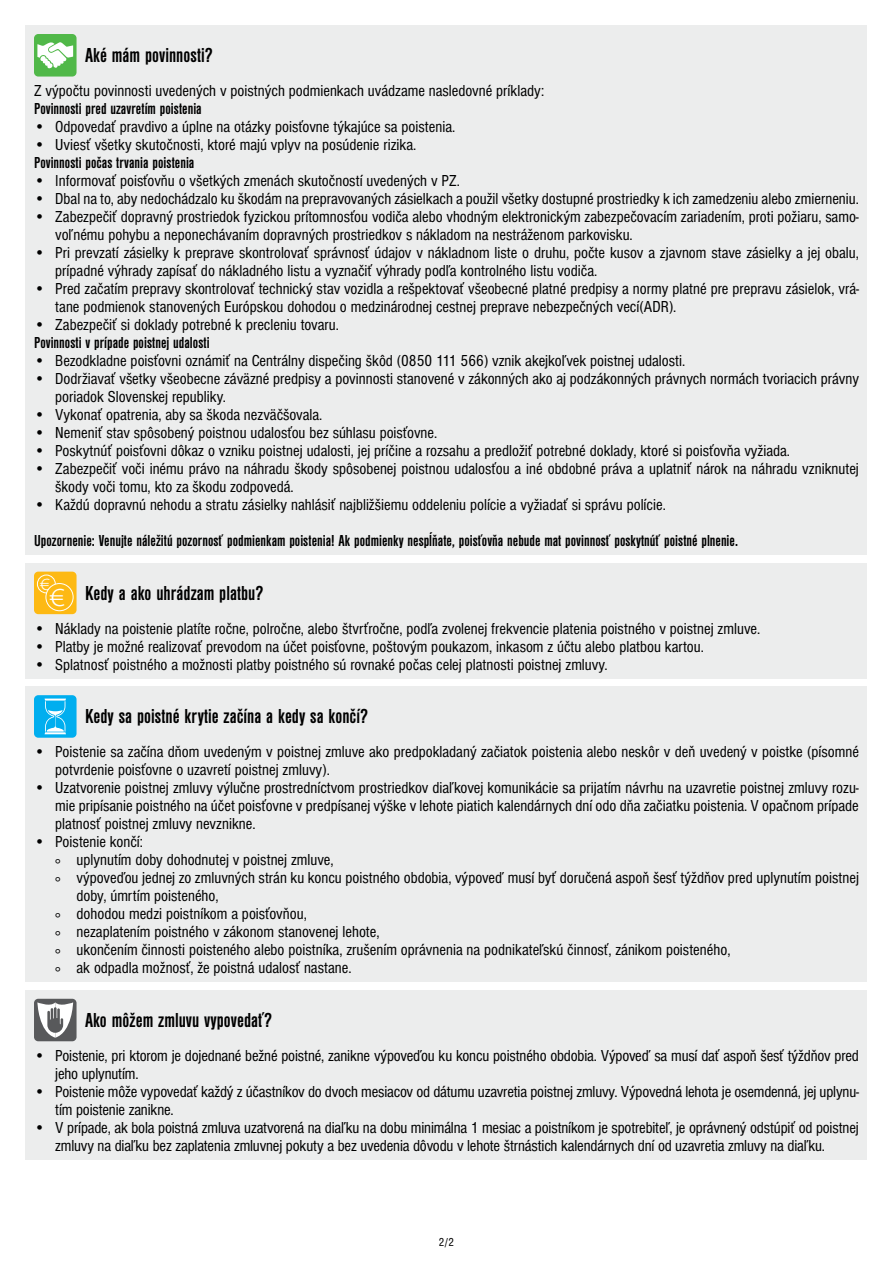
<style>
.page{position:relative;width:893px;height:1263px;background:#fff}
.page>*{position:absolute;margin:0;border:0;box-sizing:border-box;transform-origin:0 0}
.t1{font:300 33.9px "Myriad Pro";color:#fff}
.t2{font:300 22.2px "Myriad Pro";color:#fff}
.t3{font:700 condensed 21px "Nimbus Sans DOT";color:#000}
.t4{font:condensed 16.5px/18px "Nimbus Sans DOT";color:#000}
.t5{font:700 condensed 16.5px "Nimbus Sans DOT";color:#000}
.t6{font:condensed 12px "Nimbus Sans DOT";color:#000}
</style>
<div class="page">
<div style="left:26px;top:26px;width:841px;height:529px;background:#eceded"></div>
<div style="left:26px;top:563px;width:841px;height:115px;background:#eceded"></div>
<div style="left:26px;top:687px;width:841px;height:295px;background:#eceded"></div>
<div style="left:26px;top:990px;width:841px;height:169px;background:#eceded"></div>
<div style="left:34px;top:34px;width:43px;height:43px;background:#50b848;border-radius:4px"></div>
<svg style="left:37px;top:42px;width:36px;height:26px"></svg>
<div style="left:34px;top:572px;width:43px;height:42px;background:#fdb913;border-radius:4px"></div>
<div style="left:37px;top:575px;width:19px;height:18px;border:1px solid #fff;border-radius:50%"></div>
<div style="left:46px;top:583px;width:27px;height:28px;background:#fdb913;border-radius:50%"></div>
<div style="left:46px;top:583px;width:27px;height:28px;border:1px solid #fff;border-radius:50%"></div>
<div style="left:34px;top:695px;width:43px;height:43px;background:#00aeef;border-radius:4px"></div>
<svg style="left:45px;top:699px;width:21px;height:35px"></svg>
<div style="left:34px;top:999px;width:43px;height:42px;background:#58595b;border-radius:4px"></div>
<svg style="left:37px;top:1002px;width:36px;height:36px"></svg>
<p class="t3" style="left:85px;top:44px;width:129px">Aké mám povinnosti?</p>
<p class="t4" style="left:34px;top:82px;width:512px">Z výpočtu povinnosti uvedených v poistných podmienkach uvádzame nasledovné príklady:</p>
<p class="t5" style="left:34px;top:100px;width:169px">Povinnosti pred uzavretím poistenia</p>
<p class="t4" style="left:34px;top:118px;width:423px">• Odpovedať pravdivo a úplne na otázky poisťovne týkajúce sa poistenia.</p>
<p class="t4" style="left:34px;top:136px;width:384px">• Uviesť všetky skutočnosti, ktoré majú vplyv na posúdenie rizika.</p>
<p class="t5" style="left:34px;top:154px;width:162px">Povinnosti počas trvania poistenia</p>
<p class="t4" style="left:34px;top:172px;width:427px">• Informovať poisťovňu o všetkých zmenách skutočností uvedených v PZ.</p>
<p class="t4" style="left:34px;top:190px;width:826px">• Dbal na to, aby nedochádzalo ku škodám na prepravovaných zásielkach a použil všetky dostupné prostriedky k ich zamedzeniu alebo zmierneniu.</p>
<p class="t4" style="left:55px;top:208px;width:805px;text-indent:-21px">• Zabezpečiť dopravný prostriedok fyzickou prítomnosťou vodiča alebo vhodným elektronickým zabezpečovacím zariadením, proti požiaru, samo&shy;voľnému pohybu a neponechávaním dopravných prostriedkov s nákladom na nestráženom parkovisku.</p>
<p class="t4" style="left:55px;top:244px;width:805px;text-indent:-21px">• Pri prevzatí zásielky k preprave skontrolovať správnosť údajov v nákladnom liste o druhu, počte kusov a zjavnom stave zásielky a jej obalu, prípadné výhrady zapísať do nákladného listu a vyznačiť výhrady podľa kontrolného listu vodiča.</p>
<p class="t4" style="left:55px;top:280px;width:805px;text-indent:-21px">• Pred začatím prepravy skontrolovať technický stav vozidla a rešpektovať všeobecné platné predpisy a normy platné pre prepravu zásielok, vrá&shy;tane podmienok stanovených Európskou dohodou o medzinárodnej cestnej preprave nebezpečných vecí(ADR).</p>
<p class="t4" style="left:34px;top:316px;width:307px">• Zabezpečiť si doklady potrebné k precleniu tovaru.</p>
<p class="t5" style="left:34px;top:334px;width:177px">Povinnosti v prípade poistnej udalosti</p>
<p class="t4" style="left:34px;top:352px;width:653px">• Bezodkladne poisťovni oznámiť na Centrálny dispečing škôd (0850 111 566) vznik akejkoľvek poistnej udalosti.</p>
<p class="t4" style="left:55px;top:370px;width:805px;text-indent:-21px">• Dodržiavať všetky všeobecne záväzné predpisy a povinnosti stanovené v zákonných ako aj podzákonných právnych normách tvoriacich právny poriadok Slovenskej republiky.</p>
<p class="t4" style="left:34px;top:406px;width:290px">• Vykonať opatrenia, aby sa škoda nezväčšovala.</p>
<p class="t4" style="left:34px;top:424px;width:405px">• Nemeniť stav spôsobený poistnou udalosťou bez súhlasu poisťovne.</p>
<p class="t4" style="left:34px;top:442px;width:758px">• Poskytnúť poisťovni dôkaz o vzniku poistnej udalosti, jej príčine a rozsahu a predložiť potrebné doklady, ktoré si poisťovňa vyžiada.</p>
<p class="t4" style="left:55px;top:460px;width:805px;text-indent:-21px">• Zabezpečiť voči inému právo na náhradu škody spôsobenej poistnou udalosťou a iné obdobné práva a uplatniť nárok na náhradu vzniknutej škody voči tomu, kto za škodu zodpovedá.</p>
<p class="t4" style="left:34px;top:496px;width:633px">• Každú dopravnú nehodu a stratu zásielky nahlásiť najbližšiemu oddeleniu polície a vyžiadať si správu polície.</p>
<p class="t5" style="left:34px;top:532px;width:705px">Upozornenie: Venujte náležitú pozornosť podmienkam poistenia! Ak podmienky nespĺňate, poisťovňa nebude mat povinnosť poskytnúť poistné plnenie.</p>
<h2 class="t2" style="left:39px;top:569px;width:13px">€</h2>
<h1 class="t1" style="left:49px;top:574px;width:19px">€</h1>
<p class="t3" style="left:85px;top:582px;width:180px">Kedy a ako uhrádzam platbu?</p>
<p class="t4" style="left:34px;top:620px;width:728px">• Náklady na poistenie platíte ročne, polročne, alebo štvrťročne, podľa zvolenej frekvencie platenia poistného v poistnej zmluve.</p>
<p class="t4" style="left:34px;top:638px;width:671px">• Platby je možné realizovať prevodom na účet poisťovne, poštovým poukazom, inkasom z účtu alebo platbou kartou.</p>
<p class="t4" style="left:34px;top:656px;width:575px">• Splatnosť poistného a možnosti platby poistného sú rovnaké počas celej platnosti poistnej zmluvy.</p>
<p class="t3" style="left:85px;top:705px;width:284px">Kedy sa poistné krytie začína a kedy sa končí?</p>
<p class="t4" style="left:55px;top:743px;width:805px;text-indent:-21px">• Poistenie sa začína dňom uvedeným v poistnej zmluve ako predpokladaný začiatok poistenia alebo neskôr v deň uvedený v poistke (písomné potvrdenie poisťovne o uzavretí poistnej zmluvy).</p>
<p class="t4" style="left:55px;top:779px;width:805px;text-align:justify;text-indent:-21px">• Uzatvorenie poistnej zmluvy výlučne prostredníctvom prostriedkov diaľkovej komunikácie sa prijatím návrhu na uzavretie poistnej zmluvy rozu&shy;mie pripísanie poistného na účet poisťovne v predpísanej výške v lehote piatich kalendárnych dní odo dňa začiatku poistenia. V opačnom prípade platnosť poistnej zmluvy nevznikne.</p>
<p class="t4" style="left:34px;top:833px;width:111px">• Poistenie končí:</p>
<p class="t4" style="left:55px;top:851px;width:280px">° uplynutím doby dohodnutej v poistnej zmluve,</p>
<p class="t4" style="left:55px;top:869px;width:805px">° výpoveďou jednej zo zmluvných strán ku koncu poistného obdobia, výpoveď musí byť doručená aspoň šesť týždňov pred uplynutím poistnej</p>
<p class="t4" style="left:77px;top:887px;width:144px">doby, úmrtím poisteného,</p>
<p class="t4" style="left:55px;top:905px;width:253px">° dohodou medzi poistníkom a poisťovňou,</p>
<p class="t4" style="left:55px;top:923px;width:326px">° nezaplatením poistného v zákonom stanovenej lehote,</p>
<p class="t4" style="left:55px;top:941px;width:677px">° ukončením činnosti poisteného alebo poistníka, zrušením oprávnenia na podnikateľskú činnosť, zánikom poisteného,</p>
<p class="t4" style="left:55px;top:959px;width:298px">° ak odpadla možnosť, že poistná udalosť nastane.</p>
<p class="t3" style="left:85px;top:1009px;width:189px">Ako môžem zmluvu vypovedať?</p>
<p class="t4" style="left:55px;top:1047px;width:805px;text-indent:-21px">• Poistenie, pri ktorom je dojednané bežné poistné, zanikne výpoveďou ku koncu poistného obdobia. Výpoveď sa musí dať aspoň šesť týždňov pred jeho uplynutím.</p>
<p class="t4" style="left:55px;top:1083px;width:805px;text-indent:-21px">• Poistenie môže vypovedať každý z účastníkov do dvoch mesiacov od dátumu uzavretia poistnej zmluvy. Výpovedná lehota je osemdenná, jej uplynu&shy;tím poistenie zanikne.</p>
<p class="t4" style="left:55px;top:1119px;width:805px;text-indent:-21px">• V prípade, ak bola poistná zmluva uzatvorená na diaľku na dobu minimálna 1 mesiac a poistníkom je spotrebiteľ, je oprávnený odstúpiť od poistnej zmluvy na diaľku bez zaplatenia zmluvnej pokuty a bez uvedenia dôvodu v lehote štrnástich kalendárnych dní od uzavretia zmluvy na diaľku.</p>
<p class="t6" style="left:439px;top:1235px;width:17px">2/2</p>
</div>
